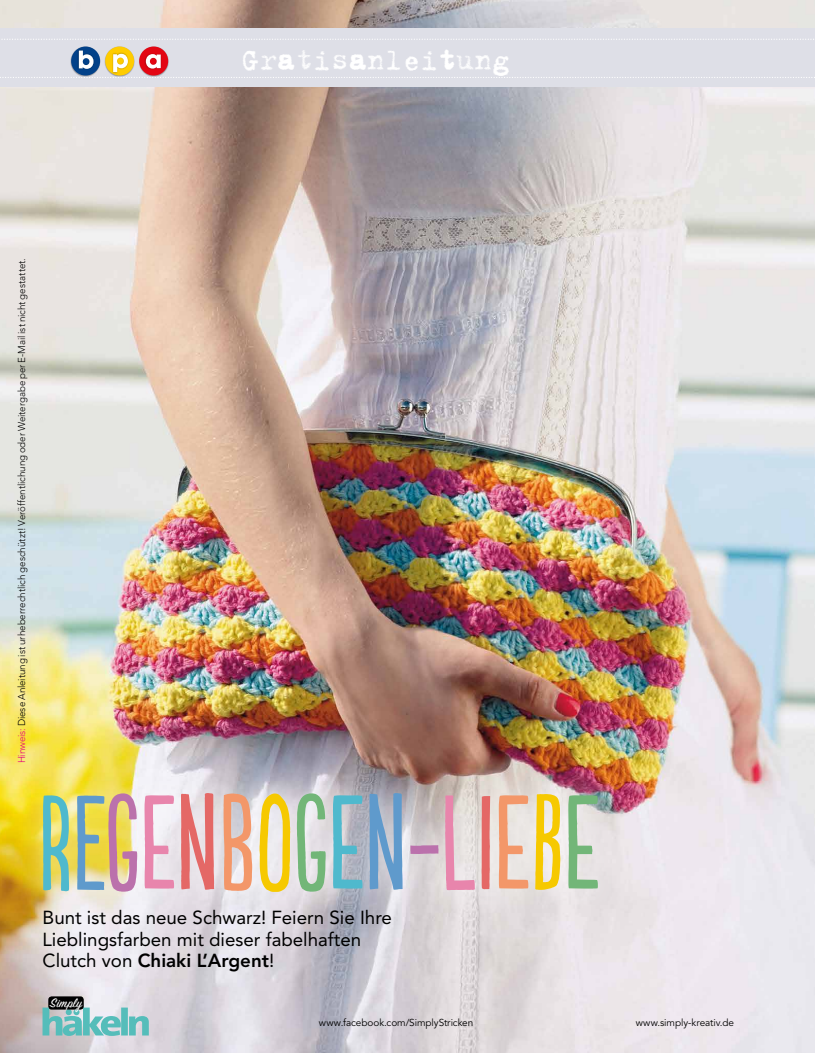
<style>
.page{position:relative;width:815px;height:1053px;background:#fff}
.page>*{position:absolute;margin:0;border:0;box-sizing:border-box;transform-origin:0 0}
.t1{font:126.62px "Populaire";color:#4fb9cd}
.t2{font:800 32.5px "Trixie HDOT";color:#fff}
.t3{font:18.75px/21.2px "Avenir";color:#000}
.t4{font:14.12px "Sign Painter House Script";letter-spacing:.005em;color:#fff}
.t5{font:300 10px "Avenir";letter-spacing:-.005em;color:#000}
.t6{font:10px "Avenir";letter-spacing:-.005em;color:#000}
.s1{color:#e6007d}
.s2{color:#5f9acc}
.s3{color:#bb71ac}
.s4{color:#e885ac}
.s5{color:#e46866}
.s6{color:#f39769}
.s7{color:#f6c900}
.s8{color:#72b678}
.s9{font-weight:800}
</style>
<div class="page">
<img style="left:0;top:0;width:815px;height:1052px">
<div style="left:17px;top:768px;width:606px;height:148px;background:#fff;opacity:.75"></div>
<svg style="left:43px;top:1007px;width:106px;height:28px;background:#8dc8c8"></svg>
<div style="left:48px;top:996px;width:36px;height:13px;background:#000;border-radius:3px"></div>
<div style="left:0;top:28px;width:815px;height:59px;background:#dedfe7"></div>
<svg style="left:0;top:39px;width:815px;height:39px"></svg>
<h2 class="t2" style="left:242px;top:37px;width:270px">Gratisanleitung</h2>
<p class="t5" style="left:16px;top:763px;width:507px;rotate:-90deg"><span class="s1">Hinweis:</span> Diese Anleitung ist urheberrechtlich geschützt! Veröffentlichung oder Weitergabe per E-Mail ist nicht gestattet.</p>
<h1 class="t1" style="left:38px;top:774px;width:564px">R<span class="s2">E</span><span class="s3">G</span><span class="s4">E</span><span class="s5">N</span><span class="s6">B</span><span class="s7">O</span><span class="s8">G</span>E<span class="s2">N</span><span class="s3">-</span><span class="s4">L</span><span class="s5">I</span><span class="s6">E</span><span class="s7">B</span><span class="s8">E</span></h1>
<h3 class="t3" style="left:43px;top:907px;width:351px">Bunt ist das neue Schwarz! Feiern Sie Ihre<br>Lieblingsfarben mit dieser fabelhaften<br>Clutch von <span class="s9">Chiaki L’Argent</span>!</h3>
<h3 class="t4" style="left:50px;top:994px;width:33px">Simply</h3>
<p class="t6" style="left:319px;top:1016px;width:156px">www.facebook.com/SimplyStricken</p>
<p class="t6" style="left:636px;top:1016px;width:100px">www.simply-kreativ.de</p>
<p class="t6" style="left:640px;top:1016px;width:105px">www.simply-haekeln.de</p>
</div>
